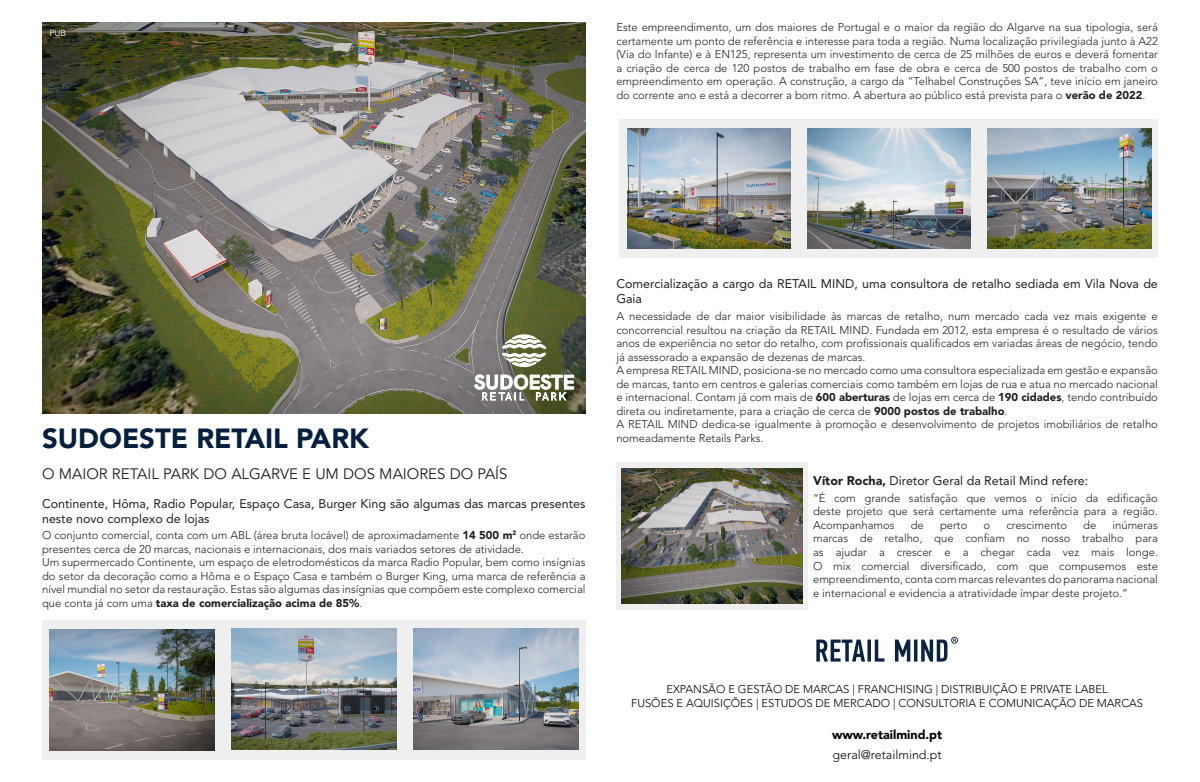
<style>
.page{position:relative;width:1200px;height:782px;background:#fff}
.page>*{position:absolute;margin:0;border:0;box-sizing:border-box;transform-origin:0 0}
.t1{font:900 27.5px "Avenir LT Std";color:#061f3d}
.t2{font:15px "Avenir LT Std";color:#231f20}
.t3{font:12.5px/15px "Avenir LT Std";color:#231f20}
.t4{font:300 12.5px "Avenir LT Std";color:#000001}
.t5{font:900 12.5px "Avenir LT Std";color:#000001}
.t6{font:300 11.25px/13.5px "Avenir LT Std";color:#231f20;text-align:justify}
.t7{font:300 11.25px "Avenir LT Std";color:#000001}
.t8{font:8.75px "Avenir LT Std";color:#fff}
.s1{font-weight:900}
</style>
<div class="page">
<img style="left:42px;top:22px;width:544px;height:391px">
<svg style="left:474px;top:334px;width:100px;height:66px"></svg>
<svg style="left:616px;top:462px;width:192px;height:148px;fill:#efeff0"></svg>
<svg style="left:816px;top:636px;width:142px;height:25px"></svg>
<img style="left:622px;top:468px;width:180px;height:135px">
<div style="left:620px;top:119px;width:538px;height:139px;background:#efeff0"></div>
<svg style="left:42px;top:620px;width:544px;height:139px;fill:#efeff0"></svg>
<img style="left:627px;top:129px;width:163px;height:119px">
<img style="left:50px;top:629px;width:164px;height:120px">
<img style="left:807px;top:128px;width:163px;height:120px">
<img style="left:231px;top:628px;width:165px;height:121px">
<img style="left:988px;top:128px;width:163px;height:120px">
<img style="left:414px;top:628px;width:165px;height:121px">
<p class="t8" style="left:50px;top:28px;width:18px">PUB</p>
<p class="t6" style="left:616px;top:20px;width:543px">Este empreendimento, um dos maiores de Portugal e o maior da região do Algarve na sua tipologia, será certamente um ponto de referência e interesse para toda a região. Numa localização privilegiada junto à A22 (Via do Infante) e à EN125, representa um investimento de cerca de 25 milhões de euros e deverá fomentar a criação de cerca de 120 postos de trabalho em fase de obra e cerca de 500 postos de trabalho com o empreendimento em operação. A construção, a cargo da “Telhabel Construções SA”, teve início em janeiro do corrente ano e está a decorrer a bom ritmo. A abertura ao público está prevista para o <span class="s1">verão de 2022</span>.</p>
<p class="t1" style="left:42px;top:421px;width:328px">SUDOESTE RETAIL PARK</p>
<p class="t2" style="left:42px;top:465px;width:467px">O MAIOR RETAIL PARK DO ALGARVE E UM DOS MAIORES DO PAÍS</p>
<p class="t3" style="left:42px;top:496px;width:545px">Continente, Hôma, Radio Popular, Espaço Casa, Burger King são algumas das marcas presentes neste novo complexo de lojas</p>
<p class="t6" style="left:42px;top:528px;width:545px">O conjunto comercial, conta com um ABL (área bruta locável) de aproximadamente <span class="s1">14 500 m</span><sup>2</sup> onde estarão presentes cerca de 20 marcas, nacionais e internacionais, dos mais variados setores de atividade.</p>
<p class="t6" style="left:42px;top:555px;width:545px">Um supermercado Continente, um espaço de eletrodomésticos da marca Radio Popular, bem como insígnias do setor da decoração como a Hôma e o Espaço Casa e também o Burger King, uma marca de referência a nível mundial no setor da restauração. Estas são algumas das insígnias que compõem este complexo comercial que conta já com uma <span class="s1">taxa de comercialização acima de 85%</span>.</p>
<p class="t3" style="left:616px;top:276px;width:543px">Comercialização a cargo da RETAIL MIND, uma consultora de retalho sediada em Vila Nova de<br>Gaia</p>
<p class="t6" style="left:616px;top:309px;width:543px">A necessidade de dar maior visibilidade às marcas de retalho, num mercado cada vez mais exigente e concorrencial resultou na criação da RETAIL MIND. Fundada em 2012, esta empresa é o resultado de vários anos de experiência no setor do retalho, com profissionais qualificados em variadas áreas de negócio, tendo já assessorado a expansão de dezenas de marcas.</p>
<p class="t6" style="left:616px;top:363px;width:543px">A empresa RETAIL MIND, posiciona-se no mercado como uma consultora especializada em gestão e expansão de marcas, tanto em centros e galerias comerciais como também em lojas de rua e atua no mercado nacional e internacional. Contam já com mais de <span class="s1">600 aberturas</span> de lojas em cerca de <span class="s1">190 cidades</span>, tendo contribuído direta ou indiretamente, para a criação de cerca de <span class="s1">9000 postos de trabalho</span>.</p>
<p class="t6" style="left:616px;top:417px;width:543px">A RETAIL MIND dedica-se igualmente à promoção e desenvolvimento de projetos imobiliários de retalho nomeadamente Retails Parks.</p>
<p class="t3" style="left:813px;top:473px;width:277px"><span class="s1">Vítor Rocha,</span> Diretor Geral da Retail Mind refere:</p>
<p class="t6" style="left:813px;top:491px;width:346px">“É com grande satisfação que vemos o início da edificação deste projeto que será certamente uma referência para a região.<br>Acompanhamos</p>
<p class="t6" style="left:911px;top:518px;width:15px">de</p>
<p class="t6" style="left:940px;top:518px;width:29px">perto</p>
<p class="t6" style="left:984px;top:518px;width:8px">o</p>
<p class="t6" style="left:1006px;top:518px;width:62px">crescimento</p>
<p class="t6" style="left:1083px;top:518px;width:15px">de</p>
<p class="t6" style="left:813px;top:518px;width:346px;text-indent:299px">inúmeras marcas de retalho, que confiam no nosso trabalho para as ajudar a crescer e a chegar cada vez mais longe.<br>O mix comercial diversificado, com que compusemos este empreendimento, conta com marcas relevantes do panorama nacional e internacional e evidencia a atratividade ímpar deste projeto.”</p>
<p class="t7" style="left:666px;top:682px;width:443px">EXPANSÃO E GESTÃO DE MARCAS | FRANCHISING | DISTRIBUIÇÃO E PRIVATE LABEL</p>
<p class="t7" style="left:631px;top:696px;width:514px">FUSÕES E AQUISIÇÕES | ESTUDOS DE MERCADO | CONSULTORIA E COMUNICAÇÃO DE MARCAS</p>
<p class="t5" style="left:832px;top:727px;width:112px">www.retailmind.pt</p>
<p class="t4" style="left:833px;top:747px;width:111px">geral@retailmind.pt</p>
</div>
